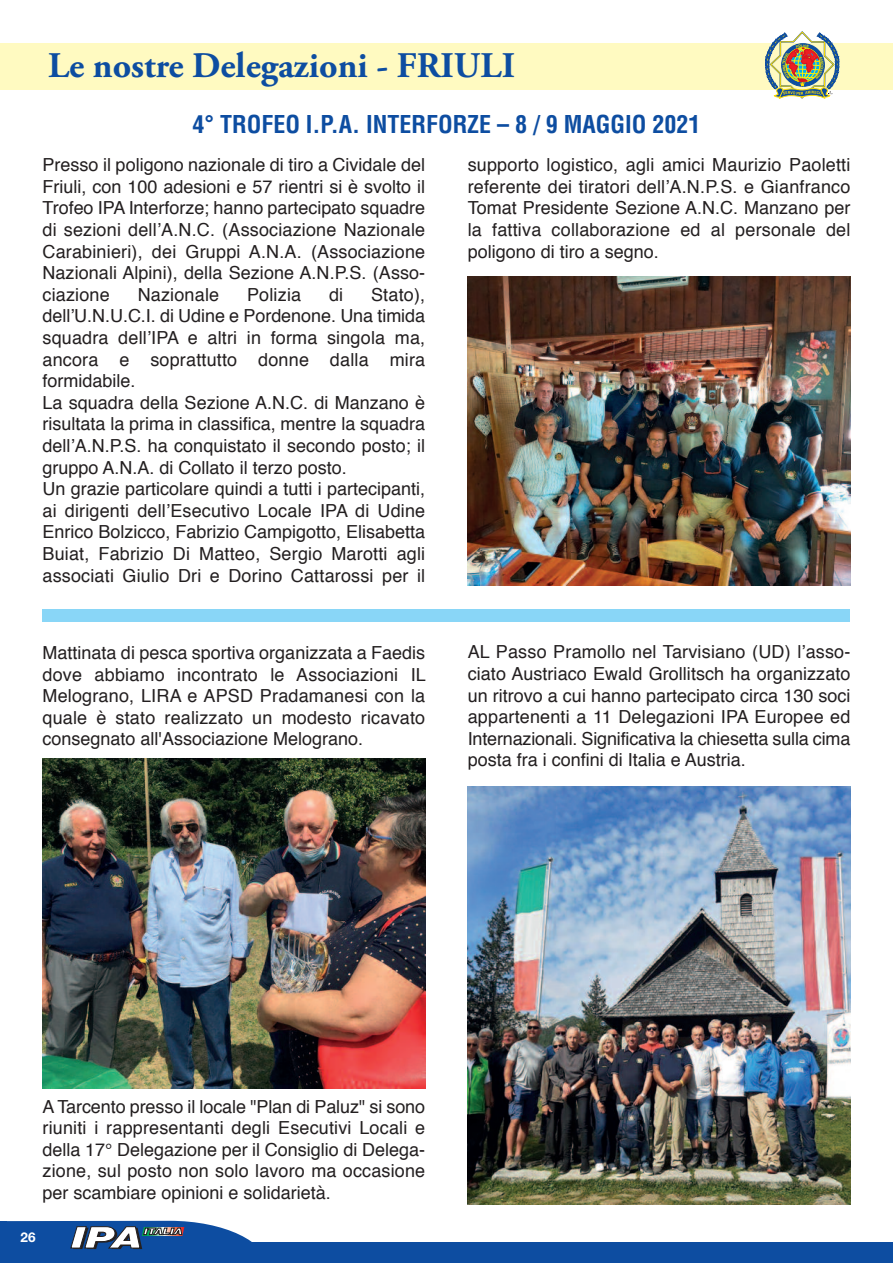
<style>
.page{position:relative;width:893px;height:1263px;background:#fff}
.page>*{position:absolute;margin:0;border:0;box-sizing:border-box;transform-origin:0 0}
.t1{font:700 36px "Adobe Garamond Pro";color:#0d4da1}
.t2{font:700 condensed 24px "Helvetica";color:#0d4da1}
.t3{font:18px/21.6px "Helvetica";color:#231f20;text-align:justify}
.t4{font:700 13.5px "Helvetica Neue";color:#fff}
.t5{font:700 3.3px "Helvetica";color:#fff101}
</style>
<div class="page">
<svg style="left:892px;top:1242px;width:1px;height:21px"></svg>
<div style="left:4px;top:1242px;width:888px;height:21px;background:#0d4da1"></div>
<div style="left:0;top:1221px;width:7px;height:42px;background:#0d4da1"></div>
<svg style="left:7px;top:1221px;width:245px;height:28px"></svg>
<div style="left:0;top:43px;width:893px;height:46px;background:#fffac1"></div>
<img style="left:468px;top:787px;width:382px;height:418px">
<img style="left:468px;top:276px;width:382px;height:309px">
<div style="left:43px;top:610px;width:807px;height:12px;background:#89d6f7"></div>
<img style="left:43px;top:759px;width:382px;height:329px">
<img style="left:765px;top:31px;width:74px;height:68px">
<h1 class="t1" style="left:48px;top:52px;width:468px">Le nostre Delegazioni - FRIULI</h1>
<h2 class="t2" style="left:192px;top:110px;width:509px">4° TROFEO I.P.A. INTERFORZE – 8 / 9 MAGGIO 2021</h2>
<p class="t5" style="left:824px;top:63px;width:4px;rotate:90deg">O</p>
<p class="t3" style="left:43px;top:156px;width:384px">Presso il poligono nazionale di tiro a Cividale del Friuli, con 100 adesioni e 57 rientri si è svolto il Trofeo IPA Interforze; hanno partecipato squadre di sezioni dell’A.N.C. (Associazione Nazionale Carabinieri), dei Gruppi A.N.A. (Associazione Nazionali Alpini), della Sezione A.N.P.S. (Asso&shy;ciazione</p>
<p class="t3" style="left:43px;top:285px;width:384px;text-align:left;text-indent:329px">Stato), dell’U.N.U.C.I. di Udine e Pordenone. Una timida squadra dell’IPA e altri in forma singola ma, ancora e soprattutto donne dalla mira formidabile.<br>La squadra della Sezione A.N.C. di Manzano è risultata la prima in classifica, mentre la squadra dell’A.N.P.S. ha conquistato il secondo posto; il gruppo A.N.A. di Collato il terzo posto.<br>Un grazie particolare quindi a tutti i partecipanti, ai dirigenti dell’Esecutivo Locale IPA di Udine Enrico Bolzicco, Fabrizio Campigotto, Elisabetta Buiat, Fabrizio Di Matteo, Sergio Marotti agli associati Giulio Dri e Dorino Cattarossi per il</p>
<p class="t3" style="left:138px;top:285px;width:83px">Nazionale</p>
<p class="t3" style="left:247px;top:285px;width:56px">Polizia</p>
<p class="t3" style="left:329px;top:285px;width:16px">di</p>
<p class="t3" style="left:43px;top:643px;width:385px">Mattinata di pesca sportiva organizzata a Faedis dove abbiamo incontrato le Associazioni IL Melograno, LIRA e APSD Pradamanesi con la quale è stato realizzato un modesto ricavato consegnato all'Associazione Melograno.</p>
<p class="t3" style="left:468px;top:156px;width:384px">supporto logistico, agli amici Maurizio Paoletti referente dei tiratori dell’A.N.P.S. e Gianfranco Tomat Presidente Sezione A.N.C. Manzano per la fattiva collaborazione ed al personale del poligono di tiro a segno.</p>
<p class="t3" style="left:468px;top:643px;width:384px">AL Passo Pramollo nel Tarvisiano (UD) l’asso&shy;ciato Austriaco Ewald Grollitsch ha organizzato un ritrovo a cui hanno partecipato circa 130 soci appartenenti a 11 Delegazioni IPA Europee ed Internazionali. Significativa la chiesetta sulla cima posta fra i confini di Italia e Austria.</p>
<p class="t3" style="left:43px;top:1097px;width:384px">A Tarcento presso il locale "Plan di Paluz" si sono riuniti i rappresentanti degli Esecutivi Locali e della 17° Delegazione per il Consiglio di Delega&shy;zione, sul posto non solo lavoro ma occasione per scambiare opinioni e solidarietà.</p>
<p class="t4" style="left:21px;top:1232px;width:16px">26</p>
</div>
